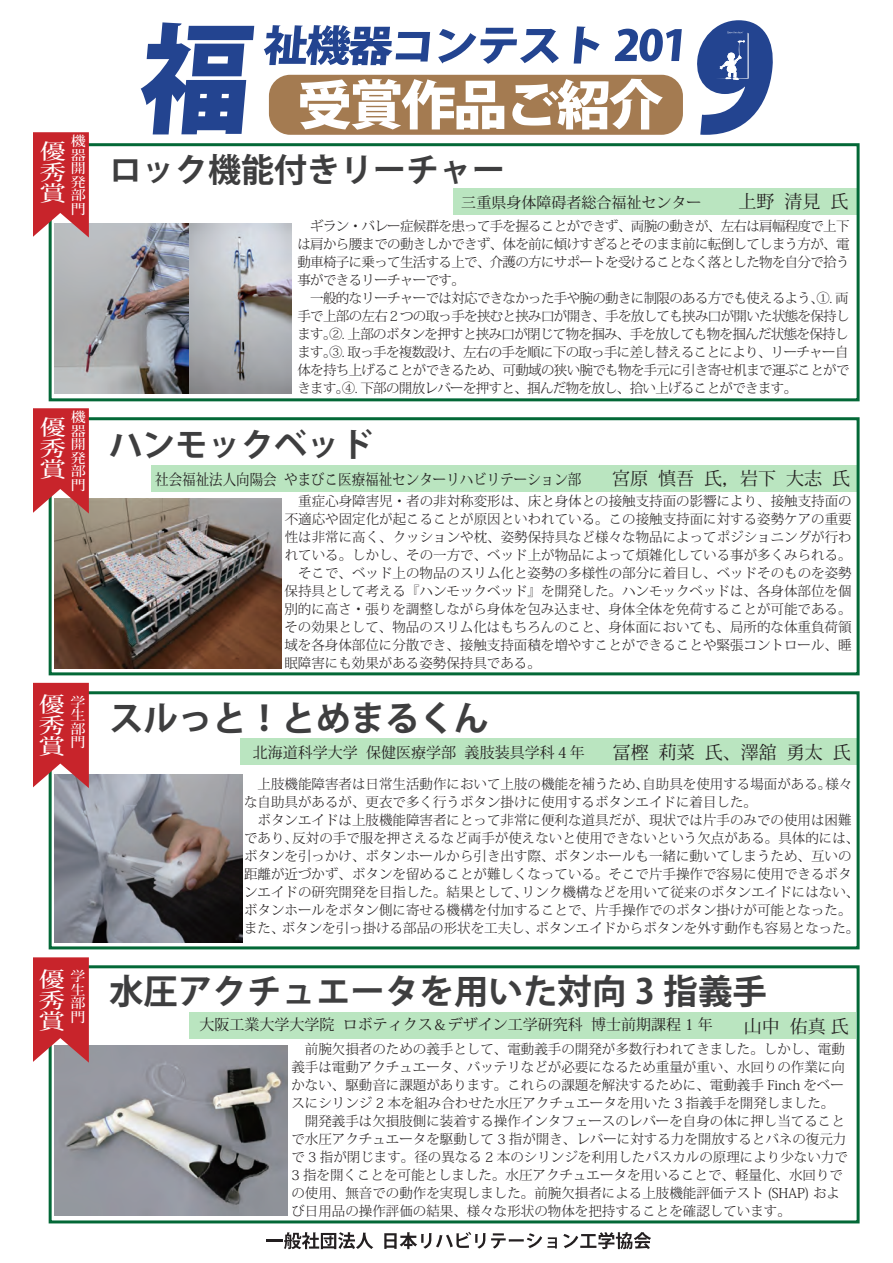
<style>
.page{position:relative;width:893px;height:1263px;background:#fff}
.page>*{position:absolute;margin:0;border:0;box-sizing:border-box;transform-origin:0 0}
.t1{font:700 34.5px "Koz Go Pro";color:#3e3e3f}
.t2{font:700 33px "Koz Go Pro";color:#3e3e3f}
.t3{font:500 21px/21px "Koz Min Pro";color:#fff;text-align:justify;scale:1.25 1}
.t4{font:18px "Koz Min Pro";color:#231f20}
.t5{font:15px "Koz Min Pro";color:#231f20}
.t6{font:15px "Koz Min Pro";color:#231f20;scale:.9 1}
.t7{font:300 13.5px/18px "Koz Min Pro";color:#231f20}
.t8{font:300 13.5px/18px "Koz Min Pro";letter-spacing:-.05em;color:#231f20}
.t9{font:500 13.5px/13.5px "Koz Min Pro";color:#fff;text-align:justify;scale:1.11 1}
</style>
<div class="page">
<img style="left:55px;top:774px;width:187px;height:168px">
<img style="left:55px;top:498px;width:226px;height:170px">
<img style="left:55px;top:1046px;width:233px;height:170px">
<img style="left:55px;top:224px;width:236px;height:170px">
<div style="left:189px;top:1012px;width:667px;height:27px;background:#bae5c0"></div>
<div style="left:240px;top:738px;width:616px;height:27px;background:#bae5c0"></div>
<hr style="left:266px;top:1239px;width:17px;height:3px;background:#231f20">
<svg style="left:284px;top:1232px;width:89px;height:17px"></svg>
<svg style="left:384px;top:1232px;width:173px;height:17px"></svg>
<svg style="left:563px;top:1232px;width:88px;height:17px"></svg>
<div style="left:151px;top:465px;width:705px;height:27px;background:#bae5c0"></div>
<div style="left:453px;top:188px;width:405px;height:27px;background:#bae5c0"></div>
<div style="left:49px;top:143px;width:811px;height:258px;border:3px solid #036837"></div>
<svg style="left:33px;top:132px;width:56px;height:106px;background:#c8393f"></svg>
<div style="left:49px;top:965px;width:811px;height:258px;border:3px solid #036837"></div>
<div style="left:49px;top:691px;width:811px;height:258px;border:3px solid #036837"></div>
<div style="left:49px;top:417px;width:811px;height:258px;border:3px solid #036837"></div>
<svg style="left:33px;top:408px;width:56px;height:106px;background:#c5363b"></svg>
<svg style="left:33px;top:683px;width:56px;height:105px;background:#c5363c"></svg>
<svg style="left:33px;top:957px;width:56px;height:106px;background:#c4363c"></svg>
<div style="left:269px;top:75px;width:414px;height:60px;background:#a47b51;border-radius:21px"></div>
<svg style="left:141px;top:22px;width:113px;height:112px"></svg>
<svg style="left:264px;top:25px;width:166px;height:40px"></svg>
<svg style="left:438px;top:28px;width:121px;height:36px"></svg>
<svg style="left:574px;top:26px;width:26px;height:38px"></svg>
<svg style="left:615px;top:29px;width:67px;height:32px"></svg>
<svg style="left:300px;top:79px;width:204px;height:51px"></svg>
<svg style="left:512px;top:79px;width:151px;height:51px"></svg>
<svg style="left:697px;top:20px;width:76px;height:115px"></svg>
<h3 class="t3" style="left:40px;top:140px;width:22px">優秀賞</h3>
<p class="t9" style="left:71px;top:134px;width:15px">機器開発部門</p>
<h3 class="t3" style="left:40px;top:416px;width:22px">優秀賞</h3>
<p class="t9" style="left:71px;top:410px;width:15px">機器開発部門</p>
<h3 class="t3" style="left:39px;top:693px;width:22px">優秀賞</h3>
<p class="t9" style="left:70px;top:694px;width:15px">学生部門</p>
<h3 class="t3" style="left:39px;top:968px;width:22px">優秀賞</h3>
<p class="t9" style="left:70px;top:969px;width:15px">学生部門</p>
<h2 class="t2" style="left:109px;top:149px;width:397px">ロック機能付きリーチャー</h2>
<p class="t5" style="left:461px;top:192px;width:241px">三重県身体障碍者総合福祉センター</p>
<h3 class="t4" style="left:739px;top:188px;width:112px">上野 清見 氏</h3>
<p class="t8" style="left:297px;top:217px;width:554px;text-indent:13px">ギラン・バレー症候群を患って手を握ることができず、両腕の動きが、左右は肩幅程度で上下は肩から腰までの動きしかできず、体を前に傾けすぎるとそのまま前に転倒してしまう方が、電動車椅子に乗って生活する上で、介護の方にサポートを受けることなく落とした物を自分で拾う事ができるリーチャーです。<br>　一般的なリーチャーでは対応できなかった手や腕の動きに制限のある方でも使えるよう、①. 両手で上部の左右２つの取っ手を挟むと挟み口が開き、手を放しても挟み口が開いた状態を保持します。②. 上部のボタンを押すと挟み口が閉じて物を掴み、手を放しても物を掴んだ状態を保持します。③. 取っ手を複数設け、左右の手を順に下の取っ手に差し替えることにより、リーチャー自体を持ち上げることができるため、可動域の狭い腕でも物を手元に引き寄せ机まで運ぶことができます。④. 下部の開放レバーを押すと、掴んだ物を放し、拾い上げることができます。</p>
<h2 class="t2" style="left:109px;top:423px;width:265px">ハンモックベッド</h2>
<p class="t6" style="left:155px;top:469px;width:475px">社会福祉法人向陽会 やまびこ医療福祉センターリハビリテーション部</p>
<h3 class="t4" style="left:612px;top:466px;width:240px">宮原 慎吾 氏，岩下 大志 氏</h3>
<p class="t7" style="left:284px;top:492px;width:569px;text-align:justify">　重症心身障害児・者の非対称変形は、床と身体との接触支持面の影響により、接触支持面の不適応や固定化が起こることが原因といわれている。この接触支持面に対する姿勢ケアの重要性は非常に高く、クッションや枕、姿勢保持具など様々な物品によってポジショニングが行われている。しかし、その一方で、ベッド上が物品によって煩雑化している事が多くみられる。　そこで、ベッド上の物品のスリム化と姿勢の多様性の部分に着目し、ベッドそのものを姿勢保持具として考える『ハンモックベッド』を開発した。ハンモックベッドは、各身体部位を個別的に高さ・張りを調整しながら身体を包み込ませ、身体全体を免荷することが可能である。その効果として、物品のスリム化はもちろんのこと、身体面においても、局所的な体重負荷領域を各身体部位に分散でき、接触支持面積を増やすことができることや緊張コントロール、睡眠障害にも効果がある姿勢保持具である。</p>
<h1 class="t1" style="left:109px;top:696px;width:381px">スルっと！とめまるくん</h1>
<p class="t5" style="left:253px;top:741px;width:333px">北海道科学大学 保健医療学部 義肢装具学科４年</p>
<h3 class="t4" style="left:613px;top:740px;width:240px">冨樫 莉菜 氏、澤舘 勇太 氏</h3>
<p class="t7" style="left:244px;top:774px;width:617px">　上肢機能障害者は日常生活動作において上肢の機能を補うため、自助具を使用する場面がある。様々な自助具があるが、更衣で多く行うボタン掛けに使用するボタンエイドに着目した。<br>　ボタンエイドは上肢機能障害者にとって非常に便利な道具だが、現状では片手のみでの使用は困難であり、反対の手で服を押さえるなど両手が使えないと使用できないという欠点がある。具体的には、ボタンを引っかけ、ボタンホールから引き出す際、ボタンホールも一緒に動いてしまうため、互いの距離が近づかず、ボタンを留めることが難しくなっている。そこで片手操作で容易に使用できるボタンエイドの研究開発を目指した。結果として、リンク機構などを用いて従来のボタンエイドにはない、ボタンホールをボタン側に寄せる機構を付加することで、片手操作でのボタン掛けが可能となった。また、ボタンを引っ掛ける部品の形状を工夫し、ボタンエイドからボタンを外す動作も容易となった。</p>
<h1 class="t1" style="left:109px;top:969px;width:659px">水圧アクチュエータを用いた対向 3 指義手</h1>
<p class="t5" style="left:199px;top:1014px;width:515px">大阪工業大学大学院 ロボティクス＆デザイン工学研究科 博士前期課程 1 年</p>
<h3 class="t4" style="left:744px;top:1013px;width:107px">山中 佑真 氏</h3>
<p class="t7" style="left:291px;top:1040px;width:558px">　前腕欠損者のための義手として、電動義手の開発が多数行われてきました。しかし、電動義手は電動アクチュエータ、バッテリなどが必要になるため重量が重い、水回りの作業に向かない、駆動音に課題があります。これらの課題を解決するために、電動義手 Finch をベースにシリンジ 2 本を組み合わせた水圧アクチュエータを用いた 3 指義手を開発しました。　開発義手は欠損肢側に装着する操作インタフェースのレバーを自身の体に押し当てることで水圧アクチュエータを駆動して 3 指が開き、レバーに対する力を開放するとバネの復元力で 3 指が閉じます。径の異なる 2 本のシリンジを利用したパスカルの原理により少ない力で3 指を開くことを可能としました。水圧アクチュエータを用いることで、軽量化、水回りでの使用、無音での動作を実現しました。前腕欠損者による上肢機能評価テスト (SHAP) および日用品の操作評価の結果、様々な形状の物体を把持することを確認しています。</p>
</div>
